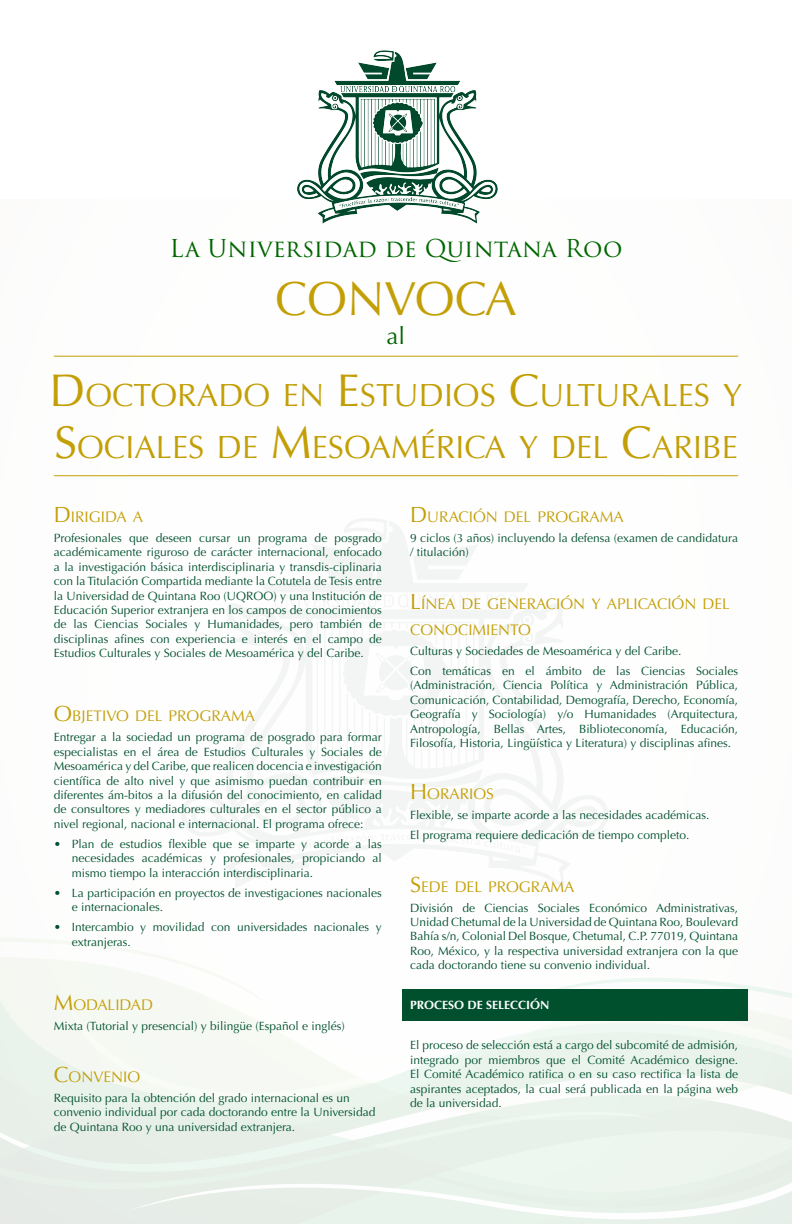
<style>
.page{position:relative;width:792px;height:1224px;background:#fff}
.page>*{position:absolute;margin:0;border:0;box-sizing:border-box;transform-origin:0 0}
.t1{font:48px "Optima";color:#c39f06}
.t2{font:32.2px/52px "Optima";color:#c39f06;text-align:right}
.t3{font:24px "Trajan Pro 3";color:#060}
.t4{font:24px "Optima";color:#060}
.t5{font:15.4px "Optima";color:#c39f06}
.t6{font:12px/14.4px "Optima";color:#00502e;text-align:justify}
.t7{font:700 12px "Optima";color:#fff}
.s1{font-size:46px}
.s2{font-size:22px}
</style>
<div class="page">
<svg style="left:0;top:938px;width:792px;height:286px"></svg>
<div style="left:403px;top:989px;width:345px;height:32px;background:#00502e"></div>
<img style="left:297px;top:50px;width:201px;height:174px">
<hr style="left:54px;top:356px;width:684px;height:1px;background:#c39f06">
<hr style="left:54px;top:475px;width:684px;height:1px;background:#c39f06">
<p class="t3" style="left:169px;top:232px;width:455px">La Universidad de Quintana Roo</p>
<p class="t1" style="left:275px;top:271px;width:243px">CONVOCA</p>
<p class="t4" style="left:387px;top:322px;width:20px">al</p>
<p class="t2" style="left:54px;top:370px;width:690px">EN <span class="s1">E</span>STUDIOS <span class="s1">C</span>ULTURALES Y<br><span class="s1">S</span>OCIALES DE <span class="s1">M</span>ESOAMÉRICA Y DEL <span class="s1">C</span>ARIBE</p>
<p class="t2" style="left:50px;top:370px;width:173px"><span class="s1">D</span>OCTORADO</p>
<p class="t5" style="left:54px;top:508px;width:90px"><span class="s2">D</span>IRIGIDA A</p>
<p class="t6" style="left:54px;top:531px;width:329px">Profesionales que deseen cursar un programa de posgrado académicamente riguroso de carácter internacional, enfocado a la investigación básica interdisciplinaria y transdis-ciplinaria con la Titulación Compartida mediante la Cotutela de Tesis entre la Universidad de Quintana Roo (UQROO) y una Institución de Educación Superior extranjera en los campos de conocimientos de las Ciencias Sociales y Humanidades, pero también de disciplinas afines con experiencia e interés en el campo de Estudios Culturales y Sociales de Mesoamérica y del Caribe.</p>
<p class="t5" style="left:54px;top:707px;width:202px"><span class="s2">O</span>BJETIVO DEL PROGRAMA</p>
<p class="t6" style="left:54px;top:730px;width:329px">Entregar a la sociedad un programa de posgrado para formar especialistas en el área de Estudios Culturales y Sociales de Mesoamérica y del Caribe, que realicen docencia e investigación científica de alto nivel y que asimismo puedan contribuir en diferentes ám-bitos a la difusión del conocimiento, en calidad de consultores y mediadores culturales en el sector público a nivel regional, nacional e internacional. El programa ofrece:</p>
<p class="t6" style="left:72px;top:837px;width:311px;text-indent:-18px">• Plan de estudios flexible que se imparte y acorde a las necesidades académicas y profesionales, propiciando al mismo tiempo la interacción interdisciplinaria.</p>
<p class="t6" style="left:72px;top:886px;width:311px;text-indent:-18px">• La participación en proyectos de investigaciones nacionales e internacionales.</p>
<p class="t6" style="left:72px;top:920px;width:311px;text-indent:-18px">• Intercambio y movilidad con universidades nacionales y extranjeras.</p>
<p class="t5" style="left:54px;top:996px;width:32px"><span class="s2">M</span>ODA</p>
<p class="t5" style="left:108px;top:996px;width:24px">LIDAD</p>
<p class="t6" style="left:54px;top:1019px;width:292px">Mixta (Tutorial y presencial) y bilingüe (Español e inglés)</p>
<p class="t5" style="left:54px;top:1068px;width:28px"><span class="s2">C</span>ONV</p>
<p class="t5" style="left:104px;top:1068px;width:37px">EN IO</p>
<p class="t6" style="left:54px;top:1091px;width:323px;text-align:left">Requisito para la obtención del grado internacional es un convenio individual por cada doctorando entre la Universidad de Quintana Roo y una universidad extranjera.</p>
<p class="t5" style="left:410px;top:508px;width:215px"><span class="s2">D</span>URACIÓN DEL PROGRAMA</p>
<p class="t6" style="left:410px;top:531px;width:329px">9 ciclos (3 años) incluyendo la defensa (examen de candidatura / titulación)</p>
<p class="t5" style="left:410px;top:594px;width:239px"><span class="s2">L</span>ÍN EA DE GEN ERACIÓN Y APLICAC</p>
<p class="t5" style="left:667px;top:594px;width:64px">IÓN DEL</p>
<p class="t5" style="left:410px;top:621px;width:13px">CONOC</p>
<p class="t5" style="left:468px;top:621px;width:63px">IMIENTO</p>
<p class="t6" style="left:410px;top:644px;width:273px">Culturas y Sociedades de Mesoamérica y del Caribe.</p>
<p class="t6" style="left:410px;top:664px;width:330px">Con temáticas en el ámbito de las Ciencias Sociales (Administración, Ciencia Política y Administración Pública, Comunicación, Contabilidad, Demografía, Derecho, Economía, Geografía y Sociología) y/o Humanidades (Arquitectura, Antropología, Bellas Artes, Biblioteconomía, Educación, Filosofía, Historia, Lingüística y Literatura) y disciplinas afines.</p>
<p class="t5" style="left:410px;top:785px;width:85px"><span class="s2">H</span>ORARIOS</p>
<p class="t6" style="left:410px;top:808px;width:301px">Flexible, se imparte acorde a las necesidades académicas.</p>
<p class="t6" style="left:410px;top:828px;width:281px">El programa requiere dedicación de tiempo completo.</p>
<p class="t5" style="left:410px;top:877px;width:165px"><span class="s2">S</span>EDE DEL PROGRAMA</p>
<p class="t6" style="left:410px;top:900px;width:329px">División de Ciencias Sociales Económico Administrativas, Unidad Chetumal de la Universidad de Quintana Roo, Boulevard Bahía s/n, Colonial Del Bosque, Chetumal, C.P. 77019, Quintana Roo, México, y la respectiva universidad extranjera con la que cada doctorando tiene su convenio individual.</p>
<p class="t7" style="left:410px;top:998px;width:141px">PROCESO DE SELECCIÓN</p>
<p class="t6" style="left:410px;top:1038px;width:329px">El proceso de selección está a cargo del subcomité de admisión, integrado por miembros que el Comité Académico designe.<br>El Comité Académico ratifica o en su caso rectifica la lista de aspirantes aceptados, la cual será publicada en la página web de la universidad.</p>
</div>
